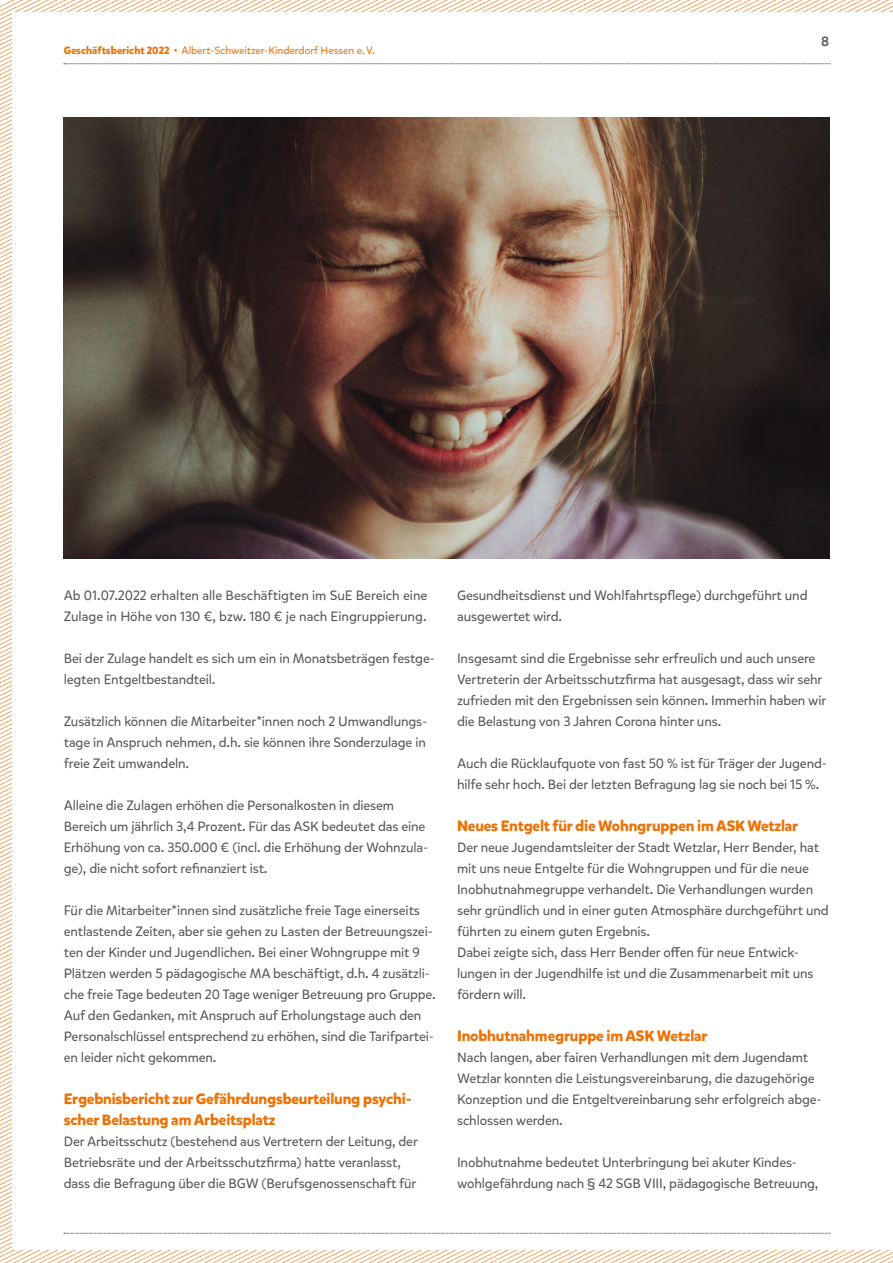
<style>
.page{position:relative;width:893px;height:1263px;background:#fff}
.page>*{position:absolute;margin:0;border:0;box-sizing:border-box;transform-origin:0 0}
.t1{font:700 15px/21px "Mikado";letter-spacing:-.01em;color:#ec7206}
.t2{font:13.5px/21px "Mikado";letter-spacing:-.01em;color:#58585a}
.t3{font:500 13.5px "Mikado";color:#58585a}
.t4{font:10.5px "Mikado";color:#ec7206}
.s1{font-weight:700}
</style>
<div class="page">
<svg style="left:64px;top:64px;width:766px;height:1px"></svg>
<svg style="left:0;top:1213px;width:893px;height:50px"></svg>
<img style="left:64px;top:117px;width:765px;height:441px">
<p class="t4" style="left:64px;top:44px;width:313px"><span class="s1">Geschäftsbericht 2022 •</span> Albert-Schweitzer-Kinderdorf Hessen e.V.</p>
<p class="t3" style="left:821px;top:33px;width:9px">8</p>
<p class="t2" style="left:64px;top:585px;width:365px">Ab 01.07.2022 erhalten alle Beschäftigten im SuE Bereich eine<br>Zulage in Höhe von 130 €, bzw. 180 € je nach Eingruppierung.</p>
<p class="t2" style="left:64px;top:648px;width:373px">Bei der Zulage handelt es sich um ein in Monatsbeträgen festge&shy;legten Entgeltbestandteil.</p>
<p class="t2" style="left:64px;top:711px;width:365px;text-align:justify">Zusätzlich können die Mitarbeiter*innen noch 2 Umwandlungs&shy;tage in Anspruch nehmen, d.h. sie können ihre Sonderzulage in freie Zeit umwandeln.</p>
<p class="t2" style="left:64px;top:795px;width:366px">Alleine die Zulagen erhöhen die Personalkosten in diesem Bereich um jährlich 3,4 Prozent. Für das ASK bedeutet das eine Erhöhung von ca. 350.000 € (incl. die Erhöhung der Wohnzula&shy;ge), die nicht sofort refinanziert ist.</p>
<p class="t2" style="left:64px;top:900px;width:374px">Für die Mitarbeiter*innen sind zusätzliche freie Tage einerseits entlastende Zeiten, aber sie gehen zu Lasten der Betreuungszei&shy;ten der Kinder und Jugendlichen. Bei einer Wohngruppe mit 9<br>Plätzen werden 5 pädagogische MA beschäftigt, d.h. 4 zusätzli&shy;che freie Tage bedeuten 20 Tage weniger Betreuung pro Gruppe.<br>Auf den Gedanken, mit Anspruch auf Erholungstage auch den Personalschlüssel entsprechend zu erhöhen, sind die Tarifpartei&shy;en leider nicht gekommen.</p>
<p class="t1" style="left:64px;top:1089px;width:349px">Ergebnisbericht zur Gefährdungsbeurteilung psychi&shy;scher Belastung am Arbeitsplatz</p>
<p class="t2" style="left:64px;top:1131px;width:356px">Der Arbeitsschutz (bestehend aus Vertretern der Leitung, der<br>Betriebsräte und der Arbeitsschutzfirma) hatte veranlasst, dass die Befragung über die BGW (Berufsgenossenschaft für</p>
<p class="t2" style="left:457px;top:585px;width:352px">Gesundheitsdienst und Wohlfahrtspflege) durchgeführt und ausgewertet wird.</p>
<p class="t2" style="left:457px;top:648px;width:371px">Insgesamt sind die Ergebnisse sehr erfreulich und auch unsere Vertreterin der Arbeitsschutzfirma hat ausgesagt, dass wir sehr zufrieden mit den Ergebnissen sein können. Immerhin haben wir die Belastung von 3 Jahren Corona hinter uns.</p>
<p class="t2" style="left:457px;top:753px;width:371px">Auch die Rücklaufquote von fast 50 % ist für Träger der Jugend&shy;hilfe sehr hoch. Bei der letzten Befragung lag sie noch bei 15 %.</p>
<p class="t1" style="left:457px;top:816px;width:343px">Neues Entgelt für die Wohngruppen im ASK Wetzlar</p>
<p class="t2" style="left:457px;top:837px;width:373px">Der neue Jugendamtsleiter der Stadt Wetzlar, Herr Bender, hat mit uns neue Entgelte für die Wohngruppen und für die neue Inobhutnahmegruppe verhandelt. Die Verhandlungen wurden sehr gründlich und in einer guten Atmosphäre durchgeführt und führten zu einem guten Ergebnis.<br>Dabei zeigte sich, dass Herr Bender offen für neue Entwick&shy;lungen in der Jugendhilfe ist und die Zusammenarbeit mit uns fördern will.</p>
<p class="t1" style="left:457px;top:1026px;width:252px">Inobhutnahmegruppe im ASK Wetzlar</p>
<p class="t2" style="left:457px;top:1047px;width:366px">Nach langen, aber fairen Verhandlungen mit dem Jugendamt Wetzlar konnten die Leistungsvereinbarung, die dazugehörige Konzeption und die Entgeltvereinbarung sehr erfolgreich abge&shy;schlossen werden.</p>
<p class="t2" style="left:457px;top:1152px;width:363px">Inobhutnahme bedeutet Unterbringung bei akuter Kindes&shy;wohlgefährdung nach § 42 SGB VIII, pädagogische Betreuung,</p>
</div>
